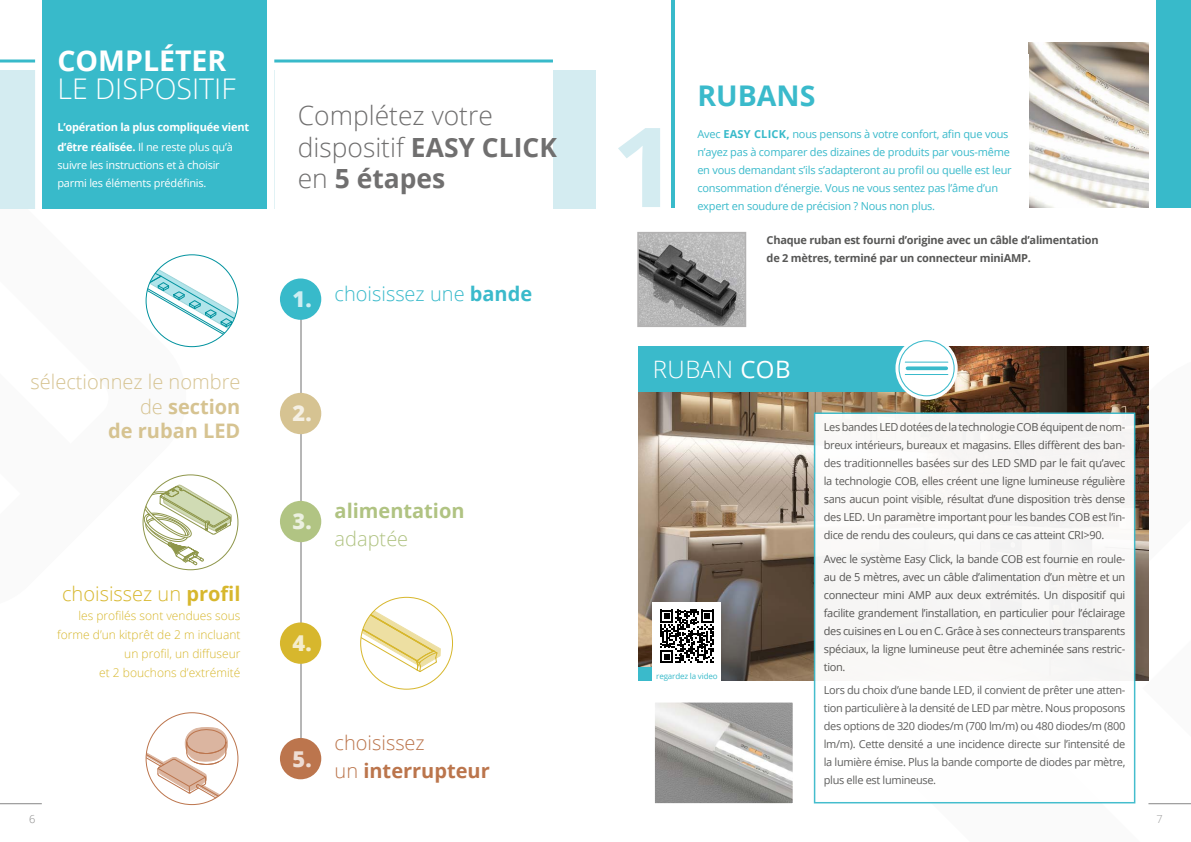
<style>
.page{position:relative;width:1191px;height:842px;background:#fff}
.page>*{position:absolute;margin:0;border:0;box-sizing:border-box;transform-origin:0 0}
.t1{font:700 110.6px "Open Sans";color:#d4ecf1;scale:1.08 1}
.t2{font:300 28.5px "Open Sans";color:#fff}
.t3{font:700 28.5px "Open Sans";color:#fff}
.t4{font:700 28.5px "Open Sans";color:#3abacb}
.t5{font:300 26.4px/31.7px "Open Sans";color:#706f6f}
.t6{font:300 24px "Open Sans";letter-spacing:.02em;color:#fff}
.t7{font:800 21.8px "Open Sans";color:rgb(255 255 255/.76)}
.t8{font:300 20px/24.5px "Open Sans";color:#d6c391;text-align:right}
.t9{font:300 20px/28.5px "Open Sans";color:#bb754c}
.t10{font:300 20px "Open Sans";color:#3abacb}
.t11{font:300 20px "Open Sans";color:#d7b72d}
.t12{font:700 20px "Open Sans";color:#b0c382}
.t13{font:300 20px "Open Sans";color:#b0c382}
.t14{font:300 12px/19px "Open Sans";color:#d7b72d;text-align:right}
.t15{font:11px/18px "Open Sans";letter-spacing:-.03em;color:#575756;text-align:justify}
.t16{font:11px/18px "Open Sans";letter-spacing:-.02em;color:#3abacb}
.t17{font:700 11px/18px "Open Sans";letter-spacing:-.02em;color:#575756}
.t18{font:700 11px/20px "Open Sans";letter-spacing:-.02em;color:#fff}
.t19{font:11px/18px "Open Sans";letter-spacing:-.02em;color:#fff}
.t20{font:300 11px "Open Sans";color:#878787}
.t21{font:300 11px "Open Sans";color:#a1a1a1}
.t22{font:8px "Open Sans";letter-spacing:-.02em;color:#38baca}
.s1{font-weight:400}
.s2{font-weight:700}
.s3{font-weight:700;color:#38baca}
</style>
<div class="page">
<svg style="left:1142px;top:352px;width:49px;height:453px"></svg>
<hr style="left:0;top:803px;width:42px;height:1px;background:#878787">
<hr style="left:1148px;top:803px;width:43px;height:1px;background:#878787">
<img style="left:1029px;top:43px;width:119px;height:164px">
<img style="left:640px;top:235px;width:103px;height:89px">
<div style="left:637px;top:232px;width:109px;height:95px;border:2px solid #b3b2b2"></div>
<hr style="left:0;top:60px;width:553px;height:3px;background:#38baca">
<div style="left:0;top:70px;width:274px;height:138px;background:#d4ecf1"></div>
<svg style="left:35px;top:0;width:239px;height:209px;fill:#fff"></svg>
<div style="left:43px;top:0;width:224px;height:208px;background:#38baca"></div>
<div style="left:553px;top:70px;width:42px;height:138px;background:#d4ecf1"></div>
<div style="left:1156px;top:0;width:35px;height:207px;background:#38baca"></div>
<hr style="left:671px;top:0;width:4px;height:207px;background:#38baca">
<img style="left:638px;top:346px;width:510px;height:334px">
<div style="left:638px;top:346px;width:292px;height:45px;background:#3abacb"></div>
<div style="left:638px;top:667px;width:15px;height:13px;background:#3abacb"></div>
<div style="left:814px;top:413px;width:320px;height:390px;background:#f9f8f7"></div>
<div style="left:814px;top:412px;width:321px;height:391px;border:2px solid #3abacb"></div>
<div style="left:653px;top:602px;width:68px;height:84px;background:#fff"></div>
<svg style="left:660px;top:610px;width:53px;height:53px"></svg>
<svg style="left:895px;top:337px;width:62px;height:63px"></svg>
<div style="left:899px;top:341px;width:55px;height:55px;background:#fff;border-radius:50%"></div>
<div style="left:898px;top:340px;width:56px;height:56px;border:1px solid #3abacb;border-radius:50%"></div>
<hr style="left:904px;top:362px;width:44px;height:1px;background:#3abacb">
<hr style="left:904px;top:374px;width:44px;height:1px;background:#3abacb">
<svg style="left:907px;top:366px;width:39px;height:4px"></svg>
<img style="left:656px;top:703px;width:135px;height:99px">
<div style="left:653px;top:700px;width:141px;height:105px;border:2px solid #fff"></div>
<hr style="left:301px;top:284px;width:1px;height:479px;background:#706f6f">
<div style="left:280px;top:278px;width:41px;height:42px;background:#38baca;border-radius:50%"></div>
<div style="left:280px;top:501px;width:41px;height:41px;background:#b1c483;border-radius:50%"></div>
<div style="left:280px;top:622px;width:41px;height:42px;background:#d7b72d;border-radius:50%"></div>
<div style="left:280px;top:738px;width:41px;height:41px;background:#bc754d;border-radius:50%"></div>
<div style="left:280px;top:393px;width:41px;height:41px;background:#d6c392;border-radius:50%"></div>
<svg style="left:146px;top:256px;width:92px;height:91px"></svg>
<svg style="left:146px;top:727px;width:92px;height:77px"></svg>
<svg style="left:143px;top:485px;width:89px;height:80px"></svg>
<svg style="left:361px;top:597px;width:80px;height:75px"></svg>
<h2 class="t3" style="left:57px;top:40px;width:170px">COMPLÉTER</h2>
<h2 class="t2" style="left:57px;top:69px;width:180px">LE DISPOSITIF</h2>
<h2 class="t4" style="left:697px;top:76px;width:120px">RUBANS</h2>
<p class="t18" style="left:57px;top:117px;width:193px">L’opération la plus compliquée vient d’être réalisée. <span class="s1">Il ne reste plus qu’à</span></p>
<p class="t19" style="left:57px;top:156px;width:164px">suivre les instructions et à choisir parmi les éléments prédéfinis.</p>
<h3 class="t5" style="left:298px;top:99px;width:261px">Complétez votre dispositif <span class="s2">EASY CLICK </span>en <span class="s2">5 étapes</span></h3>
<h1 class="t1" style="left:611px;top:89px;width:64px">1</h1>
<p class="t16" style="left:697px;top:124px;width:316px">Avec <span class="s3">EASY CLICK,</span> nous pensons à votre confort, afin que vous n’ayez pas à comparer des dizaines de produits par vous-même en vous demandant s’ils s’adapteront au profil ou quelle est leur consommation d’énergie. Vous ne vous sentez pas l’âme d’un expert en soudure de précision ? Nous non plus.</p>
<p class="t17" style="left:766px;top:231px;width:333px">Chaque ruban est fourni d’origine avec un câble d’alimentation de 2 mètres, terminé par un connecteur miniAMP.</p>
<h3 class="t8" style="left:31px;top:369px;width:211px">sélectionnez le nombre de <span class="s2">section<br>de ruban LED</span></h3>
<h3 class="t11" style="left:62px;top:580px;width:180px">choisissez un <span class="s2">profil</span></h3>
<p class="t14" style="left:57px;top:606px;width:185px">les profilés sont vendues sous forme d’un kitprêt de 2 m incluant un profil, un diffuseur<br>et 2 bouchons d’extrémité</p>
<h3 class="t7" style="left:292px;top:283px;width:21px">1.</h3>
<h3 class="t10" style="left:334px;top:280px;width:199px">choisissez une <span class="s2">bande</span></h3>
<h3 class="t7" style="left:292px;top:397px;width:21px">2.</h3>
<h3 class="t7" style="left:292px;top:505px;width:21px">3.</h3>
<h3 class="t12" style="left:334px;top:496px;width:131px">alimentation</h3>
<h3 class="t13" style="left:334px;top:525px;width:75px">adaptée</h3>
<h3 class="t7" style="left:292px;top:626px;width:21px">4.</h3>
<h3 class="t7" style="left:292px;top:742px;width:21px">5.</h3>
<h3 class="t9" style="left:334px;top:728px;width:157px">choisissez<br>un <span class="s2">interrupteur</span></h3>
<h3 class="t6" style="left:653px;top:353px;width:139px">RUBAN <span class="s1">COB</span></h3>
<p class="t22" style="left:656px;top:670px;width:63px">regardez la video</p>
<p class="t15" style="left:824px;top:418px;width:303px">Les bandes LED dotées de la technologie COB équipent de nom&shy;breux intérieurs, bureaux et magasins. Elles diffèrent des ban&shy;des traditionnelles basées sur des LED SMD par le fait qu’avec la technologie COB, elles créent une ligne lumineuse régulière sans aucun point visible, résultat d’une disposition très dense des LED. Un paramètre important pour les bandes COB est l’in&shy;dice de rendu des couleurs, qui dans ce cas atteint CRI&gt;90.</p>
<p class="t15" style="left:824px;top:549px;width:303px">Avec le système Easy Click, la bande COB est fournie en roule&shy;au de 5 mètres, avec un câble d’alimentation d’un mètre et un connecteur mini AMP aux deux extrémités. Un dispositif qui facilite grandement l’installation, en particulier pour l’éclairage des cuisines en L ou en C. Grâce à ses connecteurs transparents spéciaux, la ligne lumineuse peut être acheminée sans restric&shy;tion.</p>
<p class="t15" style="left:824px;top:681px;width:303px">Lors du choix d’une bande LED, il convient de prêter une atten&shy;tion particulière à la densité de LED par mètre. Nous proposons des options de 320 diodes/m (700 lm/m) ou 480 diodes/m (800 lm/m). Cette densité a une incidence directe sur l’intensité de la lumière émise. Plus la bande comporte de diodes par mètre, plus elle est lumineuse.</p>
<p class="t20" style="left:29px;top:811px;width:8px">6</p>
<p class="t21" style="left:1156px;top:811px;width:8px">7</p>
</div>
